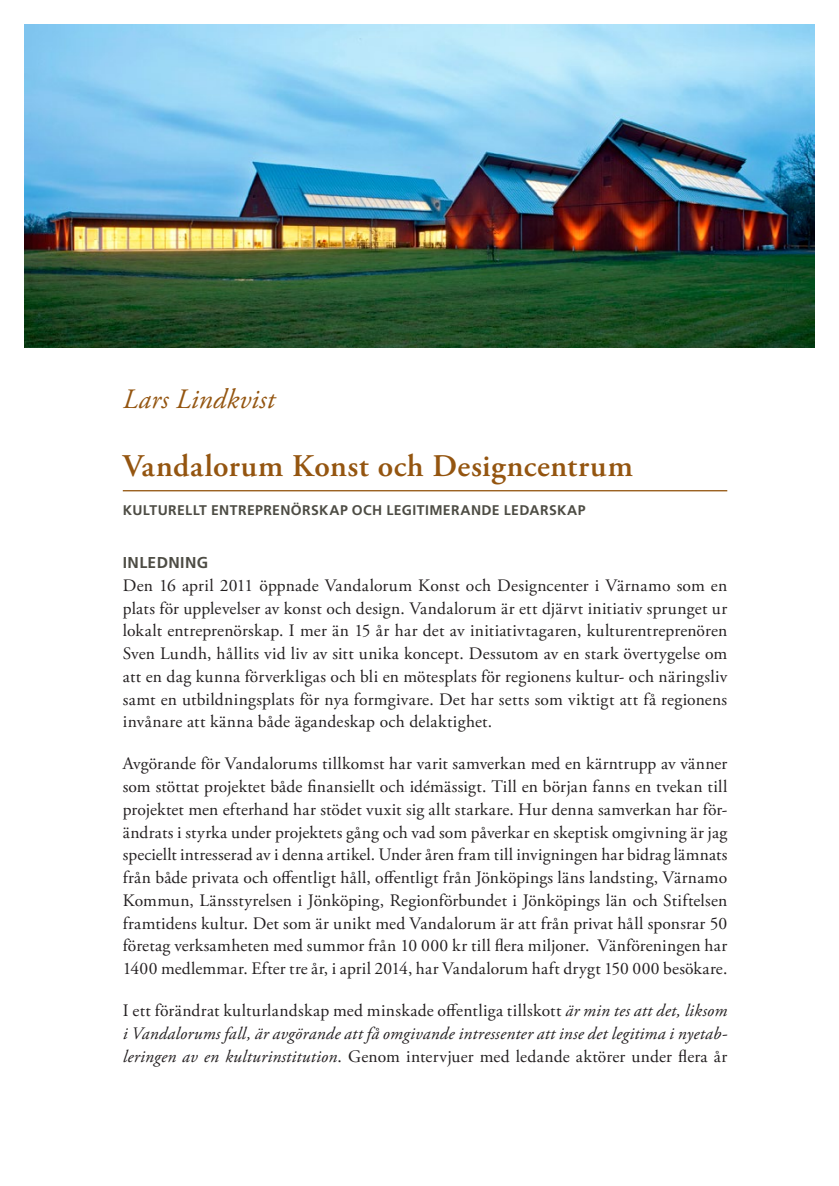
<style>
.page{position:relative;width:839px;height:1186px;background:#fff}
.page>*{position:absolute;margin:0;border:0;box-sizing:border-box;transform-origin:0 0}
.Brons_huvudrubriker{font:600 31.5px "Adobe Garamond Pro";letter-spacing:.02em;color:#945510}
.Namn_-_brons{font:italic 28px "Adobe Garamond Pro";letter-spacing:.01em;color:#945510}
.Svart_Brödtext_utan{font:17.5px/22.8px "Adobe Garamond Pro";letter-spacing:.015em;color:#231f20;text-align:justify}
.Svart_Brödtext_utan-2{font:italic 17.5px/22.8px "Adobe Garamond Pro";letter-spacing:.015em;color:#231f20;text-align:justify}
.Grå_Underrubrik_1{font:700 15.75px "Frutiger LT Std";letter-spacing:.025em;color:#4d4c44}
.Grå_Underrubrik_1-2{font:700 14px "Frutiger LT Std";letter-spacing:.03em;color:#4d4c44}
.s1{font-style:normal}
</style>
<div class="page">
<hr style="left:123px;top:490px;width:604px;height:1px;background:#945510">
<img style="left:25px;top:25px;width:789px;height:322px">
<p class="Namn_-_brons" style="left:123px;top:382px;width:153px">Lars Lindkvist</p>
<p class="Brons_huvudrubriker" style="left:123px;top:448px;width:511px">Vandalorum Konst och Designcentrum</p>
<p class="Grå_Underrubrik_1-2" style="left:123px;top:501px;width:464px">KULTURELLT ENTREPRENÖRSKAP OCH LEGITIMERANDE LEDARSKAP</p>
<p class="Grå_Underrubrik_1" style="left:123px;top:553px;width:87px">INLEDNING</p>
<p class="Svart_Brödtext_utan" style="left:123px;top:574px;width:606px">Den 16 april 2011 öppnade Vandalorum Konst och Designcenter i Värnamo som en plats för upplevelser av konst och design. Vandalorum är ett djärvt initiativ sprunget ur lokalt entreprenörskap. I mer än 15 år har det av initiativtagaren, kulturentreprenören Sven Lundh, hållits vid liv av sitt unika koncept. Dessutom av en stark övertygelse om att en dag kunna förverkligas och bli en mötesplats för regionens kultur- och näringsliv samt en utbildningsplats för nya formgivare. Det har setts som viktigt att få regionens invånare att känna både ägandeskap och delaktighet.</p>
<p class="Svart_Brödtext_utan" style="left:123px;top:753px;width:606px">Avgörande för Vandalorums tillkomst har varit samverkan med en kärntrupp av vänner som stöttat projektet både finansiellt och idémässigt. Till en början fanns en tvekan till projektet men efterhand har stödet vuxit sig allt starkare. Hur denna samverkan har för&shy;ändrats i styrka under projektets gång och vad som påverkar en skeptisk omgivning är jag speciellt intresserad av i denna artikel. Under åren fram till invigningen har bidrag lämnats från både privata och offentligt håll, offentligt från Jönköpings läns landsting, Värnamo Kommun, Länsstyrelsen i Jönköping, Regionförbundet i Jönköpings län och Stiftelsen framtidens kultur. Det som är unikt med Vandalorum är att från privat håll sponsrar 50 företag verksamheten med summor från 10 000 kr till flera miljoner. Vänföreningen har 1400 medlemmar. Efter tre år, i april 2014, har Vandalorum haft drygt 150 000 besökare.</p>
<p class="Svart_Brödtext_utan-2" style="left:123px;top:999px;width:606px"><span class="s1">I ett förändrat kulturlandskap med minskade offentliga tillskott</span> är min tes att det, liksom i Vandalorums fall, är avgörande att få omgivande intressenter att inse det legitima i nyetab&shy;leringen av en kulturinstitution<span class="s1">. Genom intervjuer med ledande aktörer under flera år</span></p>
</div>
